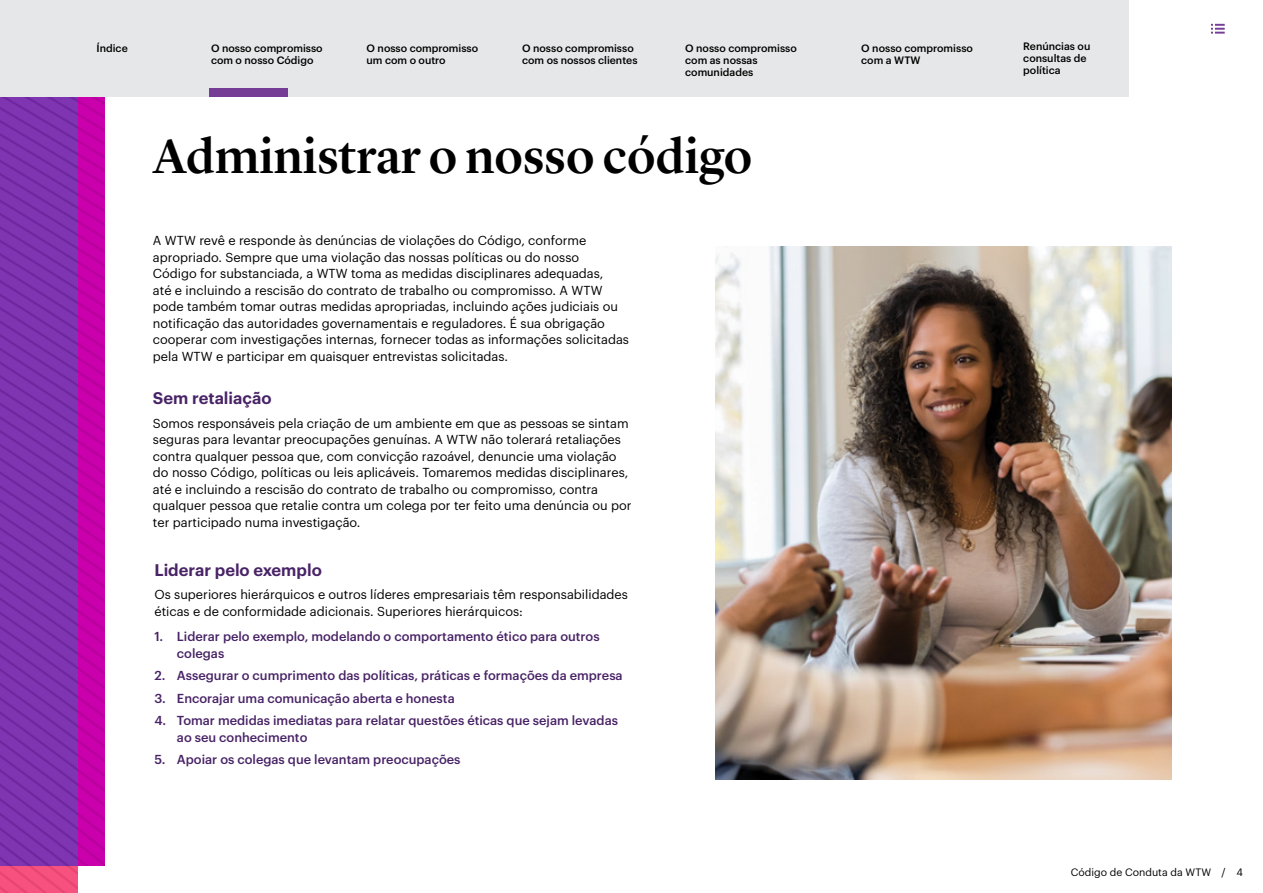
<style>
.page{position:relative;width:1263px;height:893px;background:#fff}
.page>*{position:absolute;margin:0;border:0;box-sizing:border-box;transform-origin:0 0}
.t1{font:500 49.5px "Lyon Display";color:#000}
.t2{font:600 16.5px "Graphik";color:#482366}
.t3{font:12.75px/16.5px "Graphik";color:#000}
.t4{font:500 12.75px/16.5px "Graphik";color:#482366}
.t5{font:500 10.5px/12px "Graphik";color:#000}
.t6{font:10.5px "Graphik";color:#000}
</style>
<div class="page">
<svg style="left:0;top:96px;width:105px;height:797px;background:#9029ac"></svg>
<img style="left:715px;top:246px;width:456px;height:533px">
<svg style="left:1211px;top:24px;width:14px;height:10px"></svg>
<div style="left:0;top:0;width:1128px;height:96px;background:#e6e7e8"></div>
<div style="left:209px;top:88px;width:79px;height:8px;background:#763d97"></div>
<p class="t5" style="left:685px;top:41px;width:113px">O nosso compromisso com as nossas comunidades</p>
<p class="t5" style="left:1023px;top:39px;width:69px">Renúncias ou consultas de política</p>
<p class="t5" style="left:97px;top:41px;width:33px">Índice</p>
<p class="t5" style="left:367px;top:41px;width:113px">O nosso compromisso um com o outro</p>
<p class="t5" style="left:522px;top:41px;width:117px">O nosso compromisso com os nossos clientes</p>
<p class="t5" style="left:861px;top:41px;width:113px">O nosso compromisso com a WTW</p>
<p class="t5" style="left:211px;top:41px;width:113px">O nosso compromisso com o nosso Código</p>
<h1 class="t1" style="left:153px;top:119px;width:601px">Administrar o nosso código</h1>
<p class="t3" style="left:153px;top:231px;width:478px">A WTW revê e responde às denúncias de violações do Código, conforme apropriado. Sempre que uma violação das nossas políticas ou do nosso<br>Código for substanciada, a WTW toma as medidas disciplinares adequadas,<br>até e incluindo a rescisão do contrato de trabalho ou compromisso. A WTW pode também tomar outras medidas apropriadas, incluindo ações judiciais ou notificação das autoridades governamentais e reguladores. É sua obrigação cooperar com investigações internas, fornecer todas as informações solicitadas pela WTW e participar em quaisquer entrevistas solicitadas.</p>
<p class="t2" style="left:153px;top:386px;width:120px">Sem retaliação</p>
<p class="t3" style="left:153px;top:414px;width:480px">Somos responsáveis pela criação de um ambiente em que as pessoas se sintam seguras para levantar preocupações genuínas. A WTW não tolerará retaliações contra qualquer pessoa que, com convicção razoável, denuncie uma violação do nosso Código, políticas ou leis aplicáveis. Tomaremos medidas disciplinares, até e incluindo a rescisão do contrato de trabalho ou compromisso, contra qualquer pessoa que retalie contra um colega por ter feito uma denúncia ou por ter participado numa investigação.</p>
<p class="t2" style="left:154px;top:558px;width:169px">Liderar pelo exemplo</p>
<p class="t3" style="left:154px;top:585px;width:475px">Os superiores hierárquicos e outros líderes empresariais têm responsabilidades éticas e de conformidade adicionais. Superiores hierárquicos:</p>
<p class="t4" style="left:177px;top:627px;width:424px;text-indent:-23px">1. Liderar pelo exemplo, modelando o comportamento ético para outros colegas</p>
<p class="t4" style="left:154px;top:666px;width:470px">2. Assegurar o cumprimento das políticas, práticas e formações da empresa</p>
<p class="t4" style="left:154px;top:689px;width:302px">3. Encorajar uma comunicação aberta e honesta</p>
<p class="t4" style="left:177px;top:711px;width:443px;text-indent:-23px">4. Tomar medidas imediatas para relatar questões éticas que sejam levadas ao seu conhecimento</p>
<p class="t4" style="left:154px;top:750px;width:308px">5. Apoiar os colegas que levantam preocupações</p>
<p class="t6" style="left:1071px;top:864px;width:173px">Código de Conduta da WTW / 4</p>
</div>
